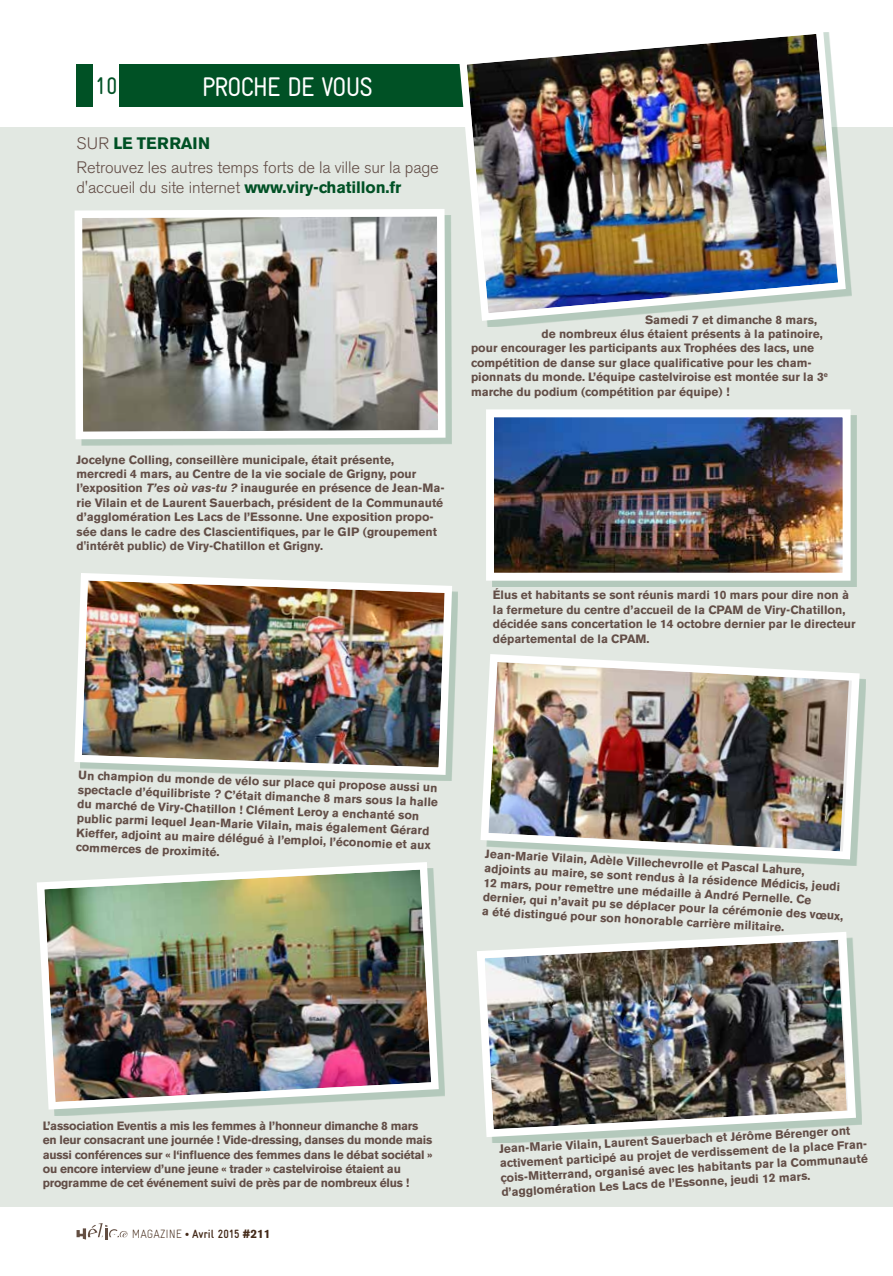
<style>
.page{position:relative;width:893px;height:1276px;background:#fff}
.page>*{position:absolute;margin:0;border:0;box-sizing:border-box;transform-origin:0 0}
.t1{font:condensed 27px "Gravur";letter-spacing:-.05em;color:#fff}
.t2{font:condensed 24px "Gravur";color:#005125}
.t3{font:300 16.5px/24px "Akzidenz Grotesk BE";letter-spacing:-.01em;color:#634e47}
.t4{font:700 12px/14.4px "Akzidenz Grotesk BE";color:#634e47}
.t5{font:700 12px/14.4px "Akzidenz Grotesk BE";letter-spacing:-.02em;color:#634e47}
.t6{font:700 condensed 12px "Gravur";color:#432918}
.s1{font-weight:700;color:#005125}
.s2{font-style:italic}
.s3{font-weight:300}
.s4{font-family:"Minion Pro";font-weight:400;font-stretch:normal}
.s5{font-family:"Akzidenz Grotesk BE";font-stretch:normal}
</style>
<div class="page">
<div style="left:0;top:128px;width:893px;height:1078px;background:#e2e8e2"></div>
<svg style="left:71px;top:64px;width:378px;height:1176px"></svg>
<div style="left:80px;top:579px;width:378px;height:202px;background:#005125;opacity:.2"></div>
<img style="left:71px;top:569px;width:385px;height:209px">
<img style="left:37px;top:858px;width:406px;height:255px">
<div style="left:492px;top:415px;width:365px;height:172px;background:#b4c9bc"></div>
<img style="left:486px;top:409px;width:365px;height:172px">
<img style="left:455px;top:32px;width:395px;height:293px">
<img style="left:480px;top:654px;width:384px;height:209px">
<img style="left:477px;top:932px;width:383px;height:209px">
<h2 class="t2" style="left:95px;top:73px;width:25px">10</h2>
<h1 class="t1" style="left:202px;top:71px;width:172px">PROCHE DE VOUS</h1>
<h3 class="t3" style="left:77px;top:132px;width:364px">SUR <span class="s1">LE TERRAIN<br></span>Retrouvez les autres temps forts de la ville sur la page</h3>
<h3 class="t3" style="left:77px;top:176px;width:326px">d'accueil du site internet <span class="s1">www.viry-chatillon.fr</span></h3>
<p class="t4" style="left:77px;top:452px;width:370px">Jocelyne Colling, conseillère municipale, était présente, mercredi 4 mars, au Centre de la vie sociale de Grigny, pour l’exposition <span class="s2">T’es où vas-tu ?</span> inaugurée en présence de Jean-Ma&shy;rie Vilain et de Laurent Sauerbach, président de la Communauté d’agglomération Les Lacs de l’Essonne. Une exposition propo&shy;sée dans le cadre des Clascientifiques, par le GIP (groupement d'intérêt public) de Viry-Chatillon et Grigny.</p>
<p class="t4" style="left:645px;top:312px;width:173px">Samedi 7 et dimanche 8 mars,</p>
<p class="t4" style="left:541px;top:327px;width:283px">de nombreux élus étaient présents à la patinoire,</p>
<p class="t4" style="left:471px;top:341px;width:345px">pour encourager les participants aux Trophées des lacs, une</p>
<p class="t4" style="left:471px;top:355px;width:342px">compétition de danse sur glace qualificative pour les cham-</p>
<p class="t4" style="left:471px;top:370px;width:358px">pionnats du monde. L’équipe castelviroise est montée sur la 3<sup>e</sup></p>
<p class="t4" style="left:471px;top:384px;width:260px">marche du podium (compétition par équipe) !</p>
<p class="t4" style="left:493px;top:588px;width:364px">Élus et habitants se sont réunis mardi 10 mars pour dire non à la fermeture du centre d’accueil de la CPAM de Viry-Chatillon, décidée sans concertation le 14 octobre dernier par le directeur départemental de la CPAM.</p>
<p class="t4" style="left:79px;top:768px;width:362px;rotate:2deg">Un champion du monde de vélo sur place qui propose aussi un spectacle d’équilibriste ? C’était dimanche 8 mars sous la halle du marché de Viry-Chatillon ! Clément Leroy a enchanté son public parmi lequel Jean-Marie Vilain, mais également Gérard Kieffer, adjoint au maire délégué à l’emploi, l’économie et aux commerces de proximité.</p>
<p class="t4" style="left:486px;top:846px;width:362px;rotate:3deg">Jean-Marie Vilain, Adèle Villechevrolle et Pascal Lahure, adjoints au maire, se sont rendus à la résidence Médicis, jeudi 12 mars, pour remettre une médaille à André Pernelle. Ce dernier, qui n’avait pu se déplacer pour la cérémonie des vœux, a été distingué pour son honorable carrière militaire.</p>
<p class="t5" style="left:43px;top:1118px;width:391px">L’association Eventis a mis les femmes à l’honneur dimanche 8 mars en leur consacrant une journée ! Vide-dressing, danses du monde mais aussi conférences sur « l‘influence des femmes dans le débat sociétal » ou encore interview d’une jeune « trader » castelviroise étaient au programme de cet événement suivi de près par de nombreux élus !</p>
<p class="t6" style="left:132px;top:1227px;width:140px"><span class="s3">MAGAZINE</span> <span class="s4">•</span> Avril 2015 <span class="s5">#211</span></p>
<p class="t4" style="left:499px;top:1141px;width:371px;rotate:-3deg">Jean-Marie Vilain, Laurent Sauerbach et Jérôme Bérenger ont activement participé au projet de verdissement de la place Fran&shy;çois-Mitterrand, organisé avec les habitants par la Communauté d’agglomération Les Lacs de l’Essonne, jeudi 12 mars.</p>
</div>
